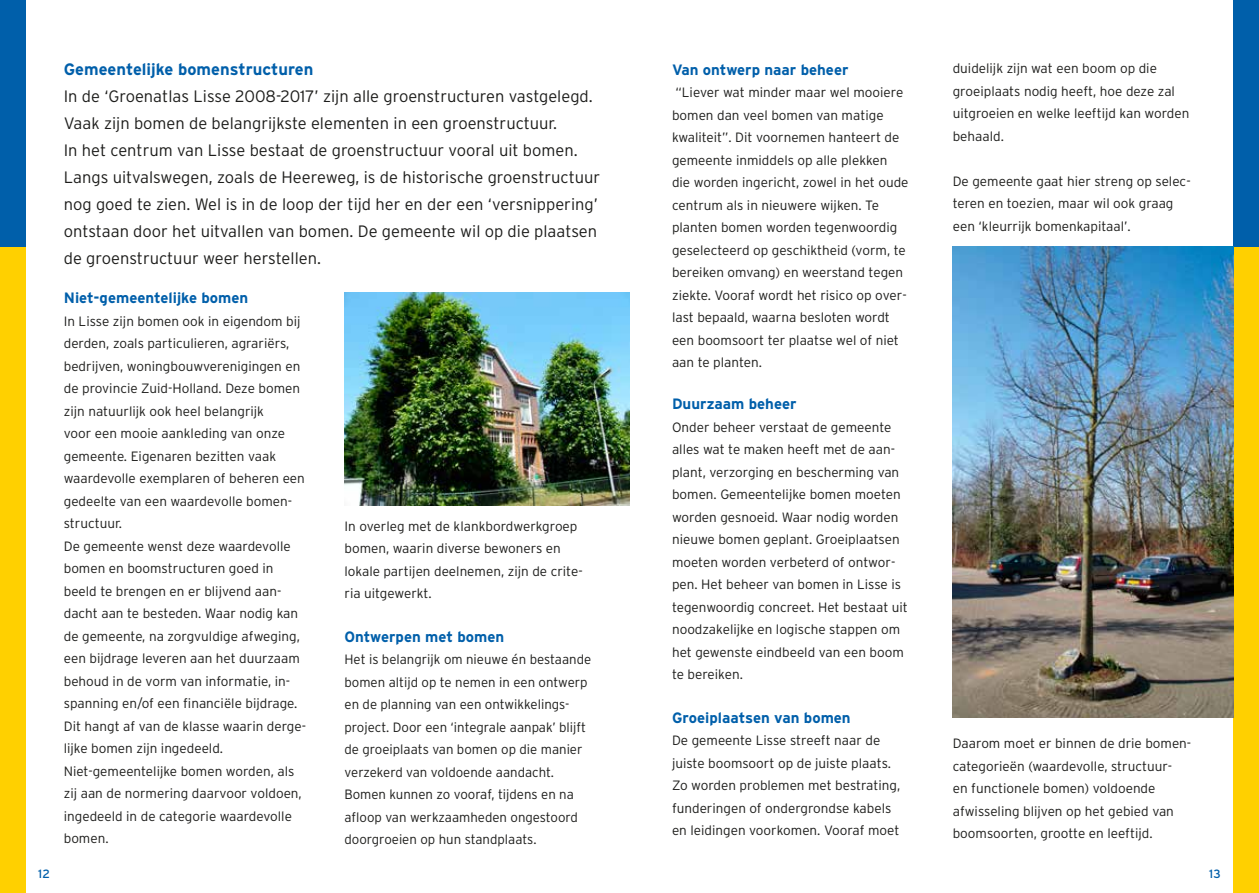
<style>
.page{position:relative;width:1259px;height:893px;background:#fff}
.page>*{position:absolute;margin:0;border:0;box-sizing:border-box;transform-origin:0 0}
.t1{font:300 16.5px/27px "Interstate Plus";color:#1d1d1b}
.t2{font:700 16.5px "Interstate";color:#005faa}
.t3{font:700 15px "Interstate";color:#005faa}
.t4{font:300 13.5px/22.5px "Interstate";color:#1d1d1b}
.t5{font:12px "Interstate";color:#005faa}
</style>
<div class="page">
<div style="left:0;top:247px;width:26px;height:646px;background:#ffd000"></div>
<div style="left:0;top:0;width:26px;height:247px;background:#005faa"></div>
<div style="left:1233px;top:247px;width:26px;height:646px;background:#ffd000"></div>
<div style="left:1233px;top:0;width:26px;height:247px;background:#005faa"></div>
<img style="left:344px;top:292px;width:285px;height:213px">
<img style="left:952px;top:247px;width:281px;height:471px">
<p class="t2" style="left:64px;top:60px;width:251px">Gemeentelijke bomenstructuren</p>
<p class="t1" style="left:64px;top:83px;width:538px">In de ‘Groenatlas Lisse 2008-2017’ zijn alle groenstructuren vastgelegd.<br>Vaak zijn bomen de belangrijkste elementen in een groenstructuur.<br>In het centrum van Lisse bestaat de groenstructuur vooral uit bomen.<br>Langs uitvalswegen, zoals de Heereweg, is de historische groenstructuur nog goed te zien. Wel is in de loop der tijd her en der een ‘versnippering’ ontstaan door het uitvallen van bomen. De gemeente wil op die plaatsen de groenstructuur weer herstellen.</p>
<p class="t3" style="left:64px;top:290px;width:186px">Niet-gemeentelijke bomen</p>
<p class="t4" style="left:64px;top:310px;width:244px">In Lisse zijn bomen ook in eigendom bij derden, zoals particulieren, agrariërs, bedrijven, woningbouwverenigingen en de provincie Zuid-Holland. Deze bomen zijn natuurlijk ook heel belangrijk<br>voor een mooie aankleding van onze gemeente. Eigenaren bezitten vaak waardevolle exemplaren of beheren een gedeelte van een waardevolle bomen&shy;structuur.<br>De gemeente wenst deze waardevolle bomen en boomstructuren goed in beeld te brengen en er blijvend aan&shy;dacht aan te besteden. Waar nodig kan de gemeente, na zorgvuldige afweging, een bijdrage leveren aan het duurzaam behoud in de vorm van informatie, in&shy;spanning en/of een financiële bijdrage.<br>Dit hangt af van de klasse waarin derge&shy;lijke bomen zijn ingedeeld.<br>Niet-gemeentelijke bomen worden, als zij aan de normering daarvoor voldoen, ingedeeld in de categorie waardevolle bomen.</p>
<p class="t4" style="left:344px;top:515px;width:240px">In overleg met de klankbordwerkgroep bomen, waarin diverse bewoners en lokale partijen deelnemen, zijn de crite&shy;ria uitgewerkt.</p>
<p class="t3" style="left:344px;top:628px;width:161px">Ontwerpen met bomen</p>
<p class="t4" style="left:344px;top:648px;width:248px">Het is belangrijk om nieuwe én bestaande bomen altijd op te nemen in een ontwerp en de planning van een ontwikkelings&shy;project. Door een ‘integrale aanpak’ blijft de groeiplaats van bomen op die manier verzekerd van voldoende aandacht.<br>Bomen kunnen zo vooraf, tijdens en na afloop van werkzaamheden ongestoord doorgroeien op hun standplaats.</p>
<p class="t3" style="left:672px;top:61px;width:178px">Van ontwerp naar beheer</p>
<p class="t4" style="left:672px;top:81px;width:238px">“Liever wat minder maar wel mooiere bomen dan veel bomen van matige kwaliteit”. Dit voornemen hanteert de gemeente inmiddels op alle plekken die worden ingericht, zowel in het oude centrum als in nieuwere wijken. Te planten bomen worden tegenwoordig geselecteerd op geschiktheid (vorm, te bereiken omvang) en weerstand tegen ziekte. Vooraf wordt het risico op over&shy;last bepaald, waarna besloten wordt een boomsoort ter plaatse wel of niet aan te planten.</p>
<p class="t3" style="left:672px;top:396px;width:126px">Duurzaam beheer</p>
<p class="t4" style="left:672px;top:416px;width:237px">Onder beheer verstaat de gemeente alles wat te maken heeft met de aan&shy;plant, verzorging en bescherming van bomen. Gemeentelijke bomen moeten worden gesnoeid. Waar nodig worden nieuwe bomen geplant. Groeiplaatsen moeten worden verbeterd of ontwor&shy;pen. Het beheer van bomen in Lisse is tegenwoordig concreet. Het bestaat uit noodzakelijke en logische stappen om het gewenste eindbeeld van een boom te bereiken.</p>
<p class="t3" style="left:672px;top:709px;width:180px">Groeiplaatsen van bomen</p>
<p class="t4" style="left:672px;top:729px;width:230px">De gemeente Lisse streeft naar de juiste boomsoort op de juiste plaats.<br>Zo worden problemen met bestrating, funderingen of ondergrondse kabels en leidingen voorkomen. Vooraf moet</p>
<p class="t4" style="left:952px;top:57px;width:238px">duidelijk zijn wat een boom op die groeiplaats nodig heeft, hoe deze zal uitgroeien en welke leeftijd kan worden behaald.</p>
<p class="t4" style="left:952px;top:169px;width:239px">De gemeente gaat hier streng op selec&shy;teren en toezien, maar wil ook graag een ‘kleurrijk bomenkapitaal’.</p>
<p class="t4" style="left:952px;top:732px;width:240px">Daarom moet er binnen de drie bomen&shy;categorieën (waardevolle, structuur-<br>en functionele bomen) voldoende afwisseling blijven op het gebied van boomsoorten, grootte en leeftijd.</p>
<p class="t5" style="left:38px;top:867px;width:13px">12</p>
<p class="t5" style="left:1209px;top:867px;width:13px">13</p>
</div>
